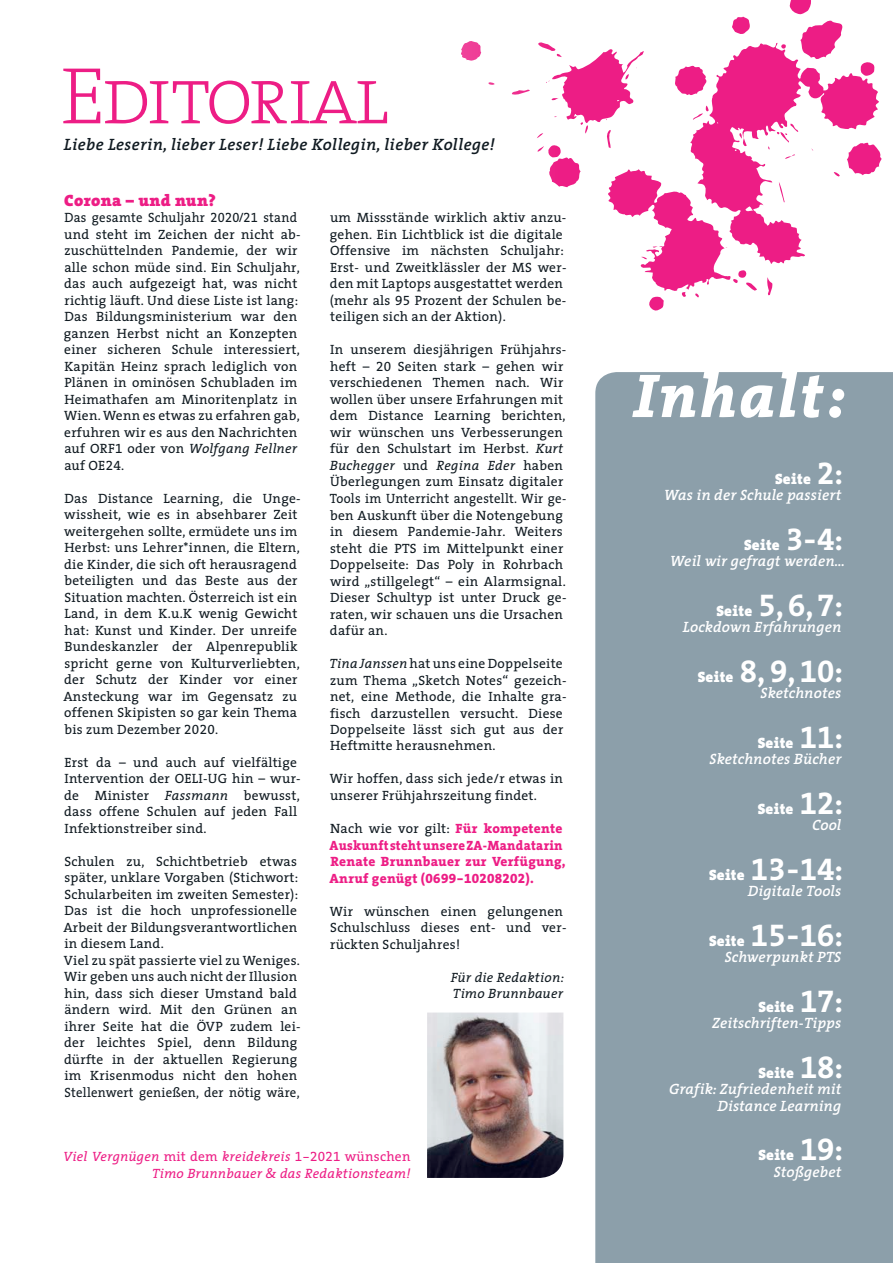
<style>
.page{position:relative;width:893px;height:1263px;background:#fff}
.page>*{position:absolute;margin:0;border:0;box-sizing:border-box;transform-origin:0 0}
.t1{font:81px "The Serif Extra Light Caps";letter-spacing:-.055em;color:#ed1d85;scale:1.1 1}
.t2{font:italic 800 62.4px "The Serif";letter-spacing:.025em;color:#fff}
.t3{font:31.5px "The Serif Bold Expert";letter-spacing:.005em;color:#fff}
.t4{font:italic 600 16.5px "The Serif";letter-spacing:.025em;color:#101a21}
.t5{font:900 16.5px "The Serif";letter-spacing:.02em;color:#ed1d85}
.t6{font:italic 600 15px/16.5px "The Serif";letter-spacing:.01em;color:#fff;text-align:right}
.t7{font:900 15px/16.5px "The Serif";letter-spacing:.01em;color:#fff;text-align:right}
.t8{font:13.5px/16.5px "The Serif";letter-spacing:.02em;color:#101a21}
.t9{font:13.5px/16.5px "The Serif";letter-spacing:.02em;color:#101a21;scale:.95 1}
.t10{font:800 13.5px/16.5px "The Serif";letter-spacing:.02em;color:#ed1d85}
.t11{font:italic 13.5px/16.5px "The Serif";letter-spacing:.02em;color:#ed1d85;text-align:right}
.t12{font:italic 13.5px/16.5px "The Serif";letter-spacing:.02em;color:#101a21}
.s1{font-family:"The Serif Expert"}
.s2{font-style:italic}
.s3{font-weight:400;color:#101a21}
.s4{font-family:"The Serif Extra Bold Expert";font-weight:400}
.s5{font-style:normal}
.s6{font-family:"The Serif Expert";font-style:normal}
.s7{font-weight:900;font-style:normal}
.s8{font-family:"The Serif Bold Expert";font-weight:400;font-style:normal;font-size:31.5px}
.s9{font-family:"The Serif";font-weight:900;font-size:15px}
.s10{font-family:"The Serif Bold Expert";font-weight:400;font-size:31.5px}
.s11{font-weight:600;font-style:italic}
</style>
<div class="page">
<div style="left:595px;top:372px;width:298px;height:891px;background:#8c9faa"></div>
<svg style="left:461px;top:0;width:421px;height:311px"></svg>
<img style="left:427px;top:1012px;width:136px;height:166px">
<h1 class="t1" style="left:60px;top:29px;width:300px">Editorial</h1>
<p class="t4" style="left:64px;top:131px;width:432px">Liebe Leserin, lieber Leser! Liebe Kollegin, lieber Kollege!</p>
<p class="t5" style="left:64px;top:186px;width:153px">Corona – und nun?</p>
<p class="t9" style="left:64px;top:209px;width:251px">Das gesamte Schuljahr <span class="s1">2020/21</span> stand und steht im Zeichen der nicht ab&shy;zuschüttelnden Pandemie, der wir alle schon müde sind. Ein Schuljahr, das auch aufgezeigt hat, was nicht richtig läuft. Und diese Liste ist lang:<br>Das Bildungsministerium war den ganzen Herbst nicht an Konzepten einer sicheren Schule interessiert, Kapitän Heinz sprach lediglich von Plänen in ominösen Schubladen im Heimathafen am Minoritenplatz in Wien. Wenn es etwas zu erfahren gab, erfuhren wir es aus den Nachrichten auf ORF<span class="s1">1</span> oder von <span class="s2">Wolfgang Fellner </span>auf OE<span class="s1">24</span>.</p>
<p class="t8" style="left:63px;top:490px;width:239px">Das Distance Learning, die Unge&shy;wissheit, wie es in absehbarer Zeit weitergehen sollte, ermüdete uns im Herbst: uns Lehrer*innen, die Eltern, die Kinder, die sich oft herausragend beteiligten und das Beste aus der Situation machten. Österreich ist ein Land, in dem K.u.K wenig Gewicht hat: Kunst und Kinder. Der unreife Bundeskanzler der Alpenrepublik spricht gerne von Kulturverliebten, der Schutz der Kinder vor einer Ansteckung war im Gegensatz zu offenen Skipisten so gar kein Thema bis zum Dezember <span class="s1">2020</span>.</p>
<p class="t8" style="left:64px;top:754px;width:238px">Erst da – und auch auf vielfältige<br>Intervention der OELI-UG hin – wur&shy;de Minister <span class="s2">Fassmann</span> bewusst, dass offene Schulen auf jeden Fall<br>Infektionstreiber sind.</p>
<p class="t8" style="left:63px;top:853px;width:239px">Schulen zu, Schichtbetrieb etwas später, unklare Vorgaben (Stichwort:<br>Schularbeiten im zweiten Semester):<br>Das ist die hoch unprofessionelle Arbeit der Bildungsverantwortlichen in diesem Land.<br>Viel zu spät passierte viel zu Weniges.<br>Wir geben uns auch nicht der Illusion hin, dass sich dieser Umstand bald ändern wird. Mit den Grünen an ihrer Seite hat die ÖVP zudem lei&shy;der leichtes Spiel, denn Bildung dürfte in der aktuellen Regierung im Krisenmodus nicht den hohen Stellenwert genießen, der nötig wäre,</p>
<p class="t8" style="left:330px;top:209px;width:238px">um Missstände wirklich aktiv anzu&shy;gehen. Ein Lichtblick ist die digitale Offensive im nächsten Schuljahr:<br>Erst- und Zweitklässler der MS wer&shy;den mit Laptops ausgestattet werden (mehr als <span class="s1">95</span> Prozent der Schulen be&shy;teiligen sich an der Aktion).</p>
<p class="t8" style="left:330px;top:341px;width:238px">In unserem diesjährigen Frühjahrs&shy;heft – <span class="s1">20</span> Seiten stark – gehen wir verschiedenen Themen nach. Wir wollen über unsere Erfahrungen mit dem Distance Learning berichten, wir wünschen uns Verbesserungen für den Schulstart im Herbst. <span class="s2">Kurt Buchegger</span> und <span class="s2">Regina Eder</span> haben Überlegungen zum Einsatz digitaler Tools im Unterricht angestellt. Wir ge&shy;ben Auskunft über die Notengebung in diesem Pandemie-Jahr. Weiters steht die PTS im Mittelpunkt einer Doppelseite: Das Poly in Rohrbach wird „stillgelegt“ – ein Alarmsignal.<br>Dieser Schultyp ist unter Druck ge&shy;raten, wir schauen uns die Ursachen dafür an.</p>
<p class="t8" style="left:329px;top:655px;width:239px"><span class="s2">Tina Janssen</span> hat uns eine Doppelseite zum Thema „Sketch Notes“ gezeich&shy;net, eine Methode, die Inhalte gra&shy;fisch darzustellen versucht. Diese Doppelseite lässt sich gut aus der Heftmitte herausnehmen.</p>
<p class="t8" style="left:330px;top:770px;width:235px">Wir hoffen, dass sich jede/r etwas in unserer Frühjahrszeitung findet.</p>
<p class="t10" style="left:330px;top:820px;width:238px"><span class="s3">Nach wie vor gilt:</span> Für kompetente Auskunft steht unsere ZA-Mandatarin Renate Brunnbauer zur Verfügung, Anruf genügt (<span class="s4">0699-10208202</span>).</p>
<p class="t8" style="left:330px;top:902px;width:238px">Wir wünschen einen gelungenen<br>Schulschluss dieses ent- und ver&shy;rückten Schuljahres!</p>
<p class="t12" style="left:451px;top:968px;width:115px">Für die Redaktion:<br>Timo Brunnbauer</p>
<p class="t11" style="left:63px;top:1148px;width:349px">Viel Vergnügen <span class="s5">mit dem</span> kreidekreis <span class="s6">1-2021</span> <span class="s5">wünschen<br></span>Timo Brunnbauer &amp; das Redaktionsteam!</p>
<h2 class="t2" style="left:633px;top:343px;width:214px">Inhalt:</h2>
<p class="t6" style="left:664px;top:470px;width:181px"><span class="s7">Seite</span> <span class="s8">2:<br></span>Was in der Schule passiert</p>
<p class="t6" style="left:670px;top:536px;width:176px"><span class="s7">Seite</span> <span class="s8">3-4:<br></span>Weil wir gefragt werden...</p>
<h3 class="t3" style="left:716px;top:579px;width:128px"><span class="s9">Seite</span> 5, 6, 7:</h3>
<p class="t6" style="left:683px;top:618px;width:160px">Lockdown Erfahrungen</p>
<h3 class="t3" style="left:698px;top:645px;width:147px"><span class="s9">Seite</span> 8, 9, 10:</h3>
<p class="t6" style="left:760px;top:684px;width:82px">Sketchnotes</p>
<p class="t6" style="left:710px;top:734px;width:135px"><span class="s7">Seite</span> <span class="s8">11:<br></span>Sketchnotes Bücher</p>
<p class="t7" style="left:758px;top:800px;width:87px">Seite <span class="s10">12:<br></span><span class="s11">Cool</span></p>
<h3 class="t3" style="left:709px;top:843px;width:136px"><span class="s9">Seite</span> 13-14:</h3>
<p class="t6" style="left:748px;top:882px;width:95px">Digitale Tools</p>
<h3 class="t3" style="left:709px;top:909px;width:136px"><span class="s9">Seite</span> 15-16:</h3>
<p class="t6" style="left:725px;top:948px;width:118px">Schwerpunkt PTS</p>
<p class="t6" style="left:712px;top:998px;width:133px"><span class="s7">Seite</span> <span class="s8">17:<br></span>Zeitschriften-Tipps</p>
<p class="t6" style="left:669px;top:1064px;width:176px"><span class="s7">Seite</span> <span class="s8">18:<br></span>Grafik: Zufriedenheit mit<br>Distance Learning</p>
<p class="t6" style="left:758px;top:1146px;width:86px"><span class="s7">Seite</span> <span class="s8">19:<br></span>Stoßgebet</p>
</div>
